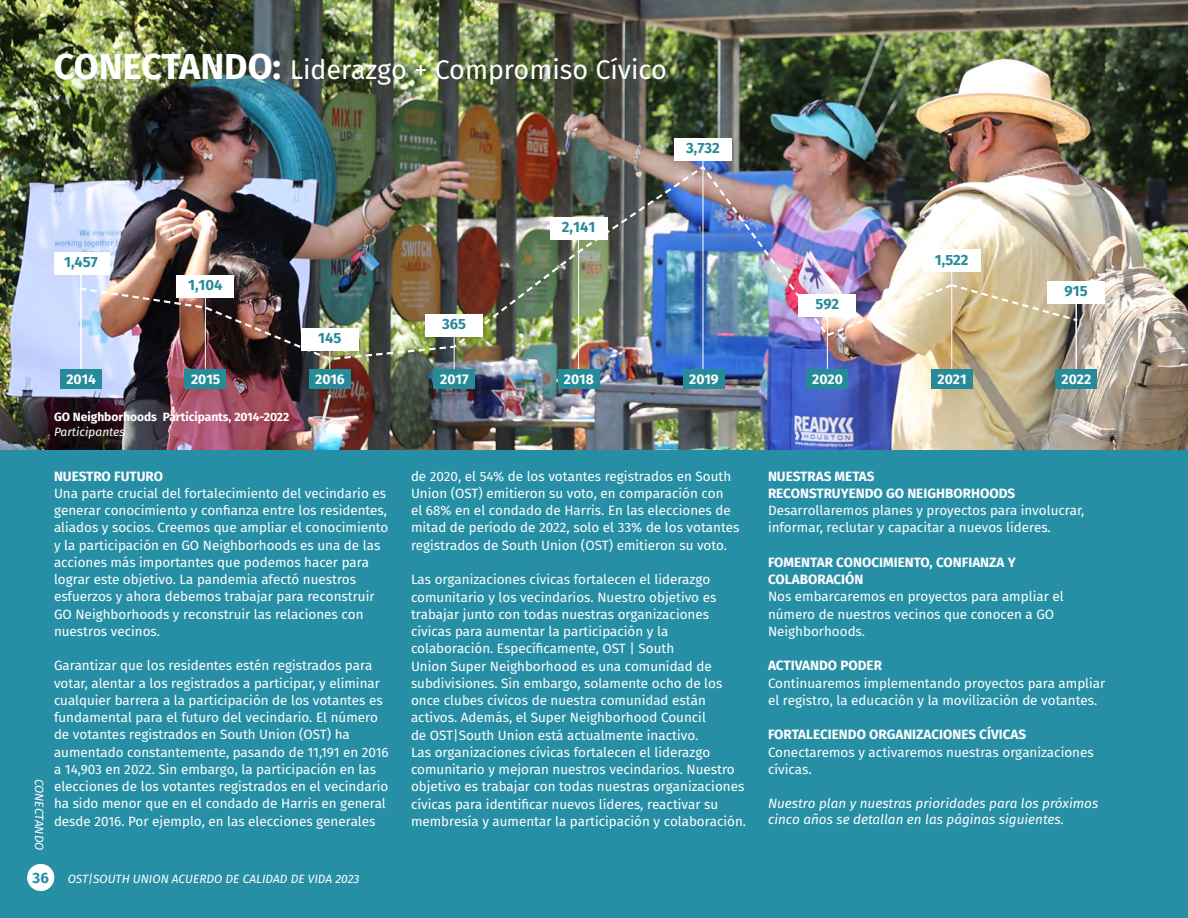
<style>
.page{position:relative;width:1188px;height:918px;background:#278fa5}
.page>*{position:absolute;margin:0;border:0;box-sizing:border-box;transform-origin:0 0}
.t1{font:27px "Fira Sans";color:#fff}
.t2{font:700 15px "Fira Sans";color:#278fa5}
.t3{font:700 14.85px "Fira Sans";color:#258b99}
.t4{font:700 13.95px "Fira Sans";color:#fff}
.t5{font:13.5px/17.2px "Fira Sans";color:#fff}
.t6{font:700 13.5px/17.2px "Fira Sans";color:#fff}
.t7{font:italic 13.5px/16.5px "Fira Sans";color:#fff}
.t8{font:italic 12px "Fira Sans";color:#fff}
.t9{font:700 12px "Fira Sans";color:#fff}
.s1{font-weight:700;font-size:36px}
.s2{font-weight:400;font-size:12px;color:#fff}
</style>
<div class="page">
<img style="left:0;top:0;width:1188px;height:450px">
<img style="left:79px;top:164px;width:876px;height:197px">
<hr style="left:578px;top:240px;width:1px;height:131px;background:#fff">
<div style="left:550px;top:218px;width:57px;height:22px;background:#fff"></div>
<hr style="left:827px;top:312px;width:1px;height:59px;background:#fff">
<div style="left:799px;top:294px;width:57px;height:22px;background:#fff"></div>
<div style="left:54px;top:252px;width:56px;height:22px;background:#fff"></div>
<hr style="left:81px;top:274px;width:1px;height:97px;background:#fff">
<div style="left:177px;top:275px;width:57px;height:22px;background:#fff"></div>
<hr style="left:205px;top:297px;width:1px;height:74px;background:#fff">
<div style="left:301px;top:328px;width:58px;height:23px;background:#fff"></div>
<svg style="left:330px;top:351px;width:1px;height:18px"></svg>
<div style="left:425px;top:314px;width:58px;height:23px;background:#fff"></div>
<hr style="left:454px;top:333px;width:1px;height:38px;background:#fff">
<div style="left:674px;top:139px;width:58px;height:22px;background:#fff"></div>
<hr style="left:703px;top:161px;width:1px;height:210px;background:#fff">
<div style="left:923px;top:250px;width:58px;height:22px;background:#fff"></div>
<hr style="left:952px;top:269px;width:1px;height:102px;background:#fff">
<div style="left:1047px;top:281px;width:58px;height:23px;background:#fff"></div>
<hr style="left:1076px;top:297px;width:1px;height:74px;background:#fff">
<svg style="left:949px;top:283px;width:130px;height:40px;background:#d0c19d"></svg>
<div style="left:558px;top:369px;width:41px;height:20px;background:#258b99"></div>
<div style="left:807px;top:369px;width:41px;height:20px;background:#258b99"></div>
<div style="left:60px;top:369px;width:42px;height:20px;background:#258b99"></div>
<div style="left:185px;top:369px;width:41px;height:20px;background:#258b99"></div>
<div style="left:309px;top:369px;width:42px;height:20px;background:#258b99"></div>
<div style="left:433px;top:369px;width:42px;height:20px;background:#258b99"></div>
<div style="left:683px;top:369px;width:42px;height:20px;background:#258b99"></div>
<div style="left:931px;top:369px;width:42px;height:20px;background:#258b99"></div>
<div style="left:1055px;top:369px;width:42px;height:20px;background:#258b99"></div>
<div style="left:27px;top:864px;width:27px;height:27px;background:#fff;border-radius:50%"></div>
<p class="t1" style="left:54px;top:49px;width:614px"><span class="s1">CONECTANDO:</span> Liderazgo + Compromiso Cívico</p>
<p class="t3" style="left:686px;top:136px;width:35px">3,732</p>
<p class="t3" style="left:64px;top:249px;width:35px">1,457</p>
<p class="t3" style="left:188px;top:272px;width:36px">1,104</p>
<p class="t3" style="left:318px;top:325px;width:25px">145</p>
<p class="t3" style="left:442px;top:311px;width:25px">365</p>
<p class="t3" style="left:562px;top:215px;width:35px">2,141</p>
<p class="t3" style="left:815px;top:291px;width:25px">592</p>
<p class="t3" style="left:935px;top:247px;width:35px">1,522</p>
<p class="t3" style="left:1065px;top:279px;width:25px">915</p>
<p class="t4" style="left:66px;top:367px;width:31px">2014</p>
<p class="t4" style="left:191px;top:367px;width:31px">2015</p>
<p class="t4" style="left:315px;top:367px;width:31px">2016</p>
<p class="t4" style="left:440px;top:367px;width:30px">2017</p>
<p class="t4" style="left:564px;top:367px;width:31px">2018</p>
<p class="t4" style="left:689px;top:367px;width:31px">2019</p>
<p class="t4" style="left:812px;top:367px;width:32px">2020</p>
<p class="t4" style="left:938px;top:367px;width:30px">2021</p>
<p class="t4" style="left:1062px;top:367px;width:31px">20232</p>
<p class="t8" style="left:48px;top:779px;width:73px;rotate:90deg">CONECTANDO</p>
<p class="t9" style="left:54px;top:407px;width:237px">GO Neighborhoods Participants, 2014-2022</p>
<p class="t8" style="left:54px;top:423px;width:73px">Participantes</p>
<p class="t6" style="left:54px;top:466px;width:111px">NUESTRO FUTURO</p>
<p class="t5" style="left:54px;top:484px;width:336px">Una parte crucial del fortalecimiento del vecindario es generar conocimiento y confianza entre los residentes, aliados y socios. Creemos que ampliar el conocimiento y la participación en GO Neighborhoods es una de las acciones más importantes que podemos hacer para lograr este objetivo. La pandemia afectó nuestros esfuerzos y ahora debemos trabajar para reconstruir GO Neighborhoods y reconstruir las relaciones con nuestros vecinos.</p>
<p class="t5" style="left:54px;top:657px;width:336px">Garantizar que los residentes estén registrados para votar, alentar a los registrados a participar, y eliminar cualquier barrera a la participación de los votantes es fundamental para el futuro del vecindario. El número de votantes registrados en South Union (OST) ha aumentado constantemente, pasando de 11,191 en 2016 a 14,903 en 2022. Sin embargo, la participación en las elecciones de los votantes registrados en el vecindario ha sido menor que en el condado de Harris en general desde 2016. Por ejemplo, en las elecciones generales</p>
<p class="t5" style="left:411px;top:467px;width:330px">de 2020, el 54% de los votantes registrados en South Union (OST) emitieron su voto, en comparación con<br>el 68% en el condado de Harris. En las elecciones de mitad de período de 2022, solo el 33% de los votantes registrados de South Union (OST) emitieron su voto.</p>
<p class="t5" style="left:411px;top:571px;width:337px">Las organizaciones cívicas fortalecen el liderazgo comunitario y los vecindarios. Nuestro objetivo es trabajar junto con todas nuestras organizaciones cívicas para aumentar la participación y la colaboración. Específicamente, OST | South<br>Union Super Neighborhood es una comunidad de subdivisiones. Sin embargo, solamente ocho de los once clubes cívicos de nuestra comunidad están activos. Además, el Super Neighborhood Council<br>de OST|South Union está actualmente inactivo.<br>Las organizaciones cívicas fortalecen el liderazgo comunitario y mejoran nuestros vecindarios. Nuestro objetivo es trabajar con todas nuestras organizaciones cívicas para identificar nuevos líderes, reactivar su membresía y aumentar la participación y colaboración.</p>
<p class="t6" style="left:768px;top:466px;width:108px">NUESTRAS METAS</p>
<p class="t6" style="left:768px;top:484px;width:249px">RECONSTRUYENDO GO NEIGHBORHOODS</p>
<p class="t5" style="left:768px;top:501px;width:318px">Desarrollaremos planes y proyectos para involucrar, informar, reclutar y capacitar a nuevos líderes.</p>
<p class="t6" style="left:768px;top:553px;width:249px">FOMENTAR CONOCIMIENTO, CONFIANZA Y<br>COLABORACIÓN</p>
<p class="t5" style="left:768px;top:588px;width:297px">Nos embarcaremos en proyectos para ampliar el número de nuestros vecinos que conocen a GO<br>Neighborhoods.</p>
<p class="t6" style="left:768px;top:656px;width:116px">ACTIVANDO PODER</p>
<p class="t5" style="left:768px;top:674px;width:339px">Continuaremos implementando proyectos para ampliar el registro, la educación y la movilización de votantes.</p>
<p class="t6" style="left:768px;top:725px;width:260px">FORTALECIENDO ORGANIZACIONES CÍVICAS</p>
<p class="t5" style="left:768px;top:743px;width:327px">Conectaremos y activaremos nuestras organizaciones cívicas.</p>
<p class="t7" style="left:768px;top:794px;width:332px">Nuestro plan y nuestras prioridades para los próximos cinco años se detallan en las páginas siguientes.</p>
<p class="t2" style="left:33px;top:865px;width:18px">36<span class="s2">25</span></p>
<p class="t8" style="left:68px;top:870px;width:293px">OST|SOUTH UNION ACUERDO DE CALIDAD DE VIDA 2023</p>
</div>
